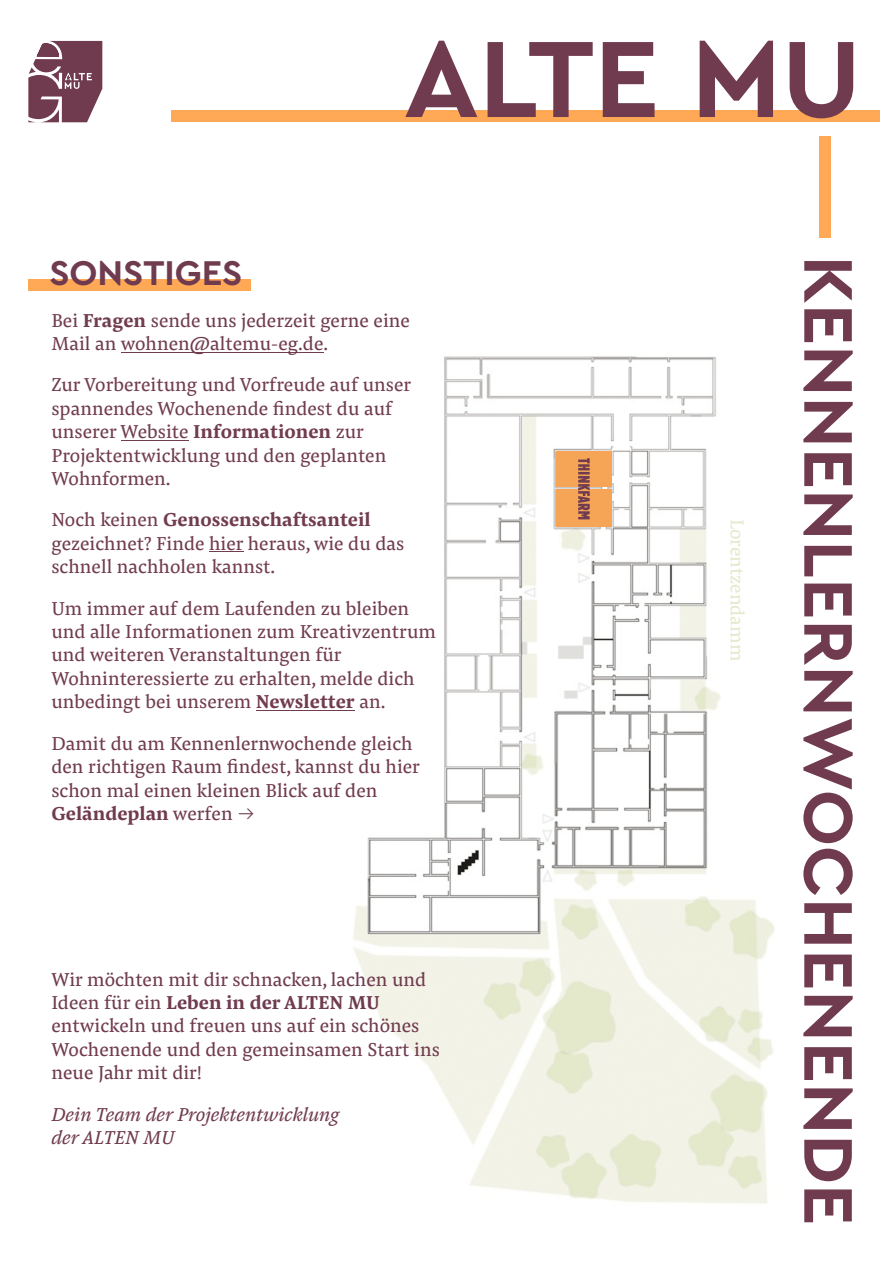
<style>
.page{position:relative;width:893px;height:1263px;background:#fff}
.page>*{position:absolute;margin:0;border:0;box-sizing:border-box;transform-origin:0 0}
.t1{font:700 113.55px "Cera PROTRY";color:#703b4f}
.t2{font:700 72px "Cera PROTRY";color:#703b4f}
.t3{font:700 36px "Cera PROTRY";color:#703b4f}
.t4{font:19.5px/23.4px "Pensum Pro TRY";color:#713c4f}
.t5{font:19.5px/23.4px "Pensum Pro TRY";color:#703b4f}
.t6{font:italic 19.5px/23.4px "Pensum Pro TRY";color:#703b4f}
.t7{font:19.5px "Pensum Pro TRY";color:#e3eacb}
.s1{font-weight:700}
.s2{font-size:18px}
</style>
<div class="page">
<img style="left:147px;top:352px;width:628px;height:852px">
<div style="left:208px;top:350px;width:206px;height:461px;background:#fff"></div>
<div style="left:105px;top:745px;width:206px;height:460px;background:#fff"></div>
<div style="left:556px;top:489px;width:56px;height:38px;background:#f6a557"></div>
<div style="left:556px;top:451px;width:56px;height:36px;background:#f6a557"></div>
<svg style="left:578px;top:458px;width:12px;height:61px"></svg>
<div style="left:29px;top:279px;width:222px;height:11px;background:#ffa856"></div>
<hr style="left:121px;top:351px;width:202px;height:1px;background:#713c4f">
<hr style="left:121px;top:440px;width:67px;height:1px;background:#713c4f">
<hr style="left:209px;top:551px;width:34px;height:1px;background:#713c4f">
<hr style="left:256px;top:710px;width:99px;height:1px;background:#713c4f">
<div style="left:172px;top:111px;width:708px;height:11px;background:#ffa856"></div>
<div style="left:819px;top:136px;width:12px;height:102px;background:#ffa856"></div>
<svg style="left:28px;top:41px;width:74px;height:82px"></svg>
<h1 class="t1" style="left:404px;top:25px;width:459px">ALTE MU</h1>
<h3 class="t3" style="left:50px;top:256px;width:194px">SONSTIGES</h3>
<p class="t4" style="left:51px;top:310px;width:360px">Bei <span class="s1">Fragen</span> sende uns jederzeit gerne eine<br>Mail an wohnen@altemu-eg.de.</p>
<p class="t4" style="left:51px;top:375px;width:361px">Zur Vorbereitung und Vorfreude auf unser spannendes Wochenende findest du auf unserer Website <span class="s1">Informationen</span> zur Projektentwicklung und den geplanten Wohnformen.</p>
<p class="t4" style="left:51px;top:510px;width:354px">Noch keinen <span class="s1">Genossenschaftsanteil </span>gezeichnet? Finde hier heraus, wie du das schnell nachholen kannst.</p>
<p class="t4" style="left:51px;top:598px;width:386px">Um immer auf dem Laufenden zu bleiben und alle Informationen zum Kreativzentrum und weiteren Veranstaltungen für Wohninteressierte zu erhalten, melde dich unbedingt bei unserem <span class="s1">Newsletter</span> an.</p>
<p class="t5" style="left:51px;top:733px;width:370px">Damit du am Kennenlernwochende gleich den richtigen Raum findest, kannst du hier schon mal einen kleinen Blick auf den <span class="s1">Geländeplan</span> werfen <span class="s2">→</span></p>
<p class="t5" style="left:51px;top:969px;width:390px">Wir möchten mit dir schnacken, lachen und Ideen für ein <span class="s1">Leben in der ALTEN MU </span>entwickeln und freuen uns auf ein schönes Wochenende und den gemeinsamen Start ins neue Jahr mit dir!</p>
<p class="t6" style="left:51px;top:1104px;width:290px">Dein Team der Projektentwicklung der ALTEN MU</p>
<p class="t7" style="left:745px;top:518px;width:144px;rotate:90deg">Lorentzendamm</p>
<h2 class="t2" style="left:862px;top:256px;width:971px;rotate:90deg">KENNENLERNWOCHENENDE</h2>
</div>
